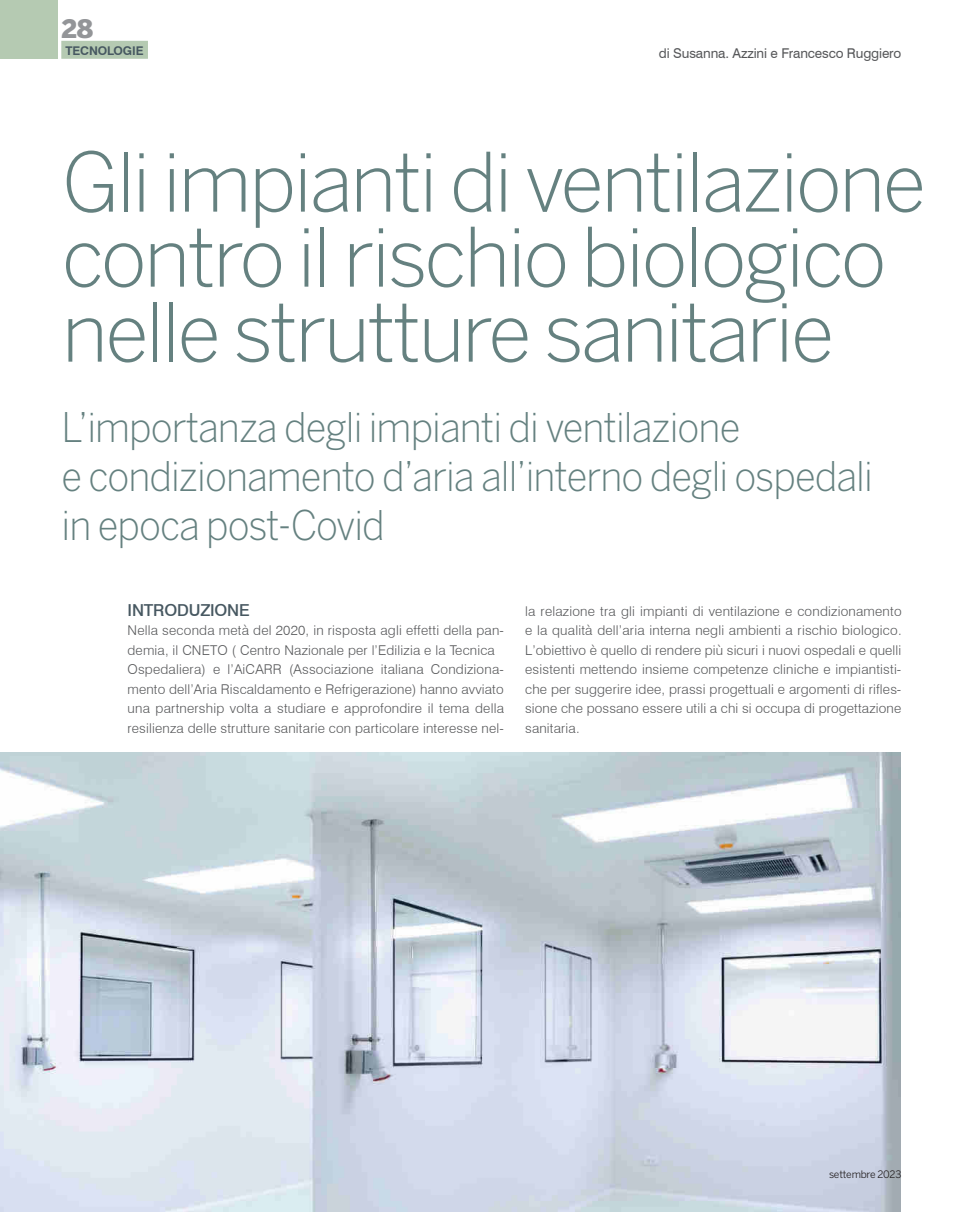
<style>
.page{position:relative;width:978px;height:1212px;background:#fff}
.page>*{position:absolute;margin:0;border:0;box-sizing:border-box;transform-origin:0 0}
.titolo_primo_livello_light{font:300 81px/75px "Benton Sans";letter-spacing:-.035em;color:#658180}
.titolo_primo_livello_light-2{font:300 40.5px/48.6px "Benton Sans";letter-spacing:-.025em;color:#658180;scale:.95 1}
.t1{font:900 25.2px "Benton Sans";color:#939598}
.secondo_livello_titolo{font:500 16.5px "Swiss 721 BT";letter-spacing:-.01em;color:#475861}
.testo{font:300 13.5px/19.5px "Swiss 721 BT";letter-spacing:.01em;color:#57585a;text-align:justify}
.autore{font:13.5px "Swiss 721 BT";letter-spacing:-.01em;color:#57585a}
.t2{font:700 12px "Swiss 721 BT";letter-spacing:-.01em;color:#475861}
.t3{font:10.2px "Benton Sans";letter-spacing:-.02em;color:#231f20}
</style>
<div class="page">
<img style="left:0;top:752px;width:900px;height:460px">
<div style="left:0;top:0;width:57px;height:59px;background:#b5cab2"></div>
<div style="left:61px;top:41px;width:87px;height:18px;background:#b5cab2"></div>
<h3 class="t1" style="left:62px;top:14px;width:33px">28</h3>
<p class="t2" style="left:66px;top:43px;width:80px">TECNOLOGIE</p>
<p class="autore" style="left:659px;top:45px;width:244px">di Susanna. Azzini e Francesco Ruggiero</p>
<p class="titolo_primo_livello_light" style="left:62px;top:144px;width:866px">Gli impianti di ventilazione contro il rischio biologico nelle strutture sanitarie</p>
<p class="titolo_primo_livello_light-2" style="left:62px;top:403px;width:855px">L’importanza degli impianti di ventilazione<br>e condizionamento d’aria all’interno degli ospedali in epoca post-Covid</p>
<p class="secondo_livello_titolo" style="left:128px;top:600px;width:124px">INTRODUZIONE</p>
<p class="testo" style="left:128px;top:621px;width:378px">Nella seconda metà del 2020, in risposta agli effetti della pan&shy;demia, il CNETO ( Centro Nazionale per l’Edilizia e la Tecnica</p>
<p class="testo" style="left:128px;top:660px;width:378px">Ospedaliera) e l’AiCARR (Associazione italiana Condiziona&shy;mento dell’Aria Riscaldamento e Refrigerazione) hanno avviato una partnership volta a studiare e approfondire il tema della resilienza delle strutture sanitarie con particolare interesse nel-</p>
<p class="testo" style="left:525px;top:601px;width:378px">la relazione tra gli impianti di ventilazione e condizionamento e la qualità dell’aria interna negli ambienti a rischio biologico.<br>L’obiettivo è quello di rendere più sicuri i nuovi ospedali e quelli</p>
<p class="testo" style="left:525px;top:660px;width:378px">esistenti mettendo insieme competenze cliniche e impiantisti&shy;che per suggerire idee, prassi progettuali e argomenti di rifles&shy;sione che possano essere utili a chi si occupa di progettazione</p>
<p class="testo" style="left:525px;top:718px;width:56px">sanitaria.</p>
<p class="t3" style="left:829px;top:1168px;width:74px">settembre 2023</p>
</div>
